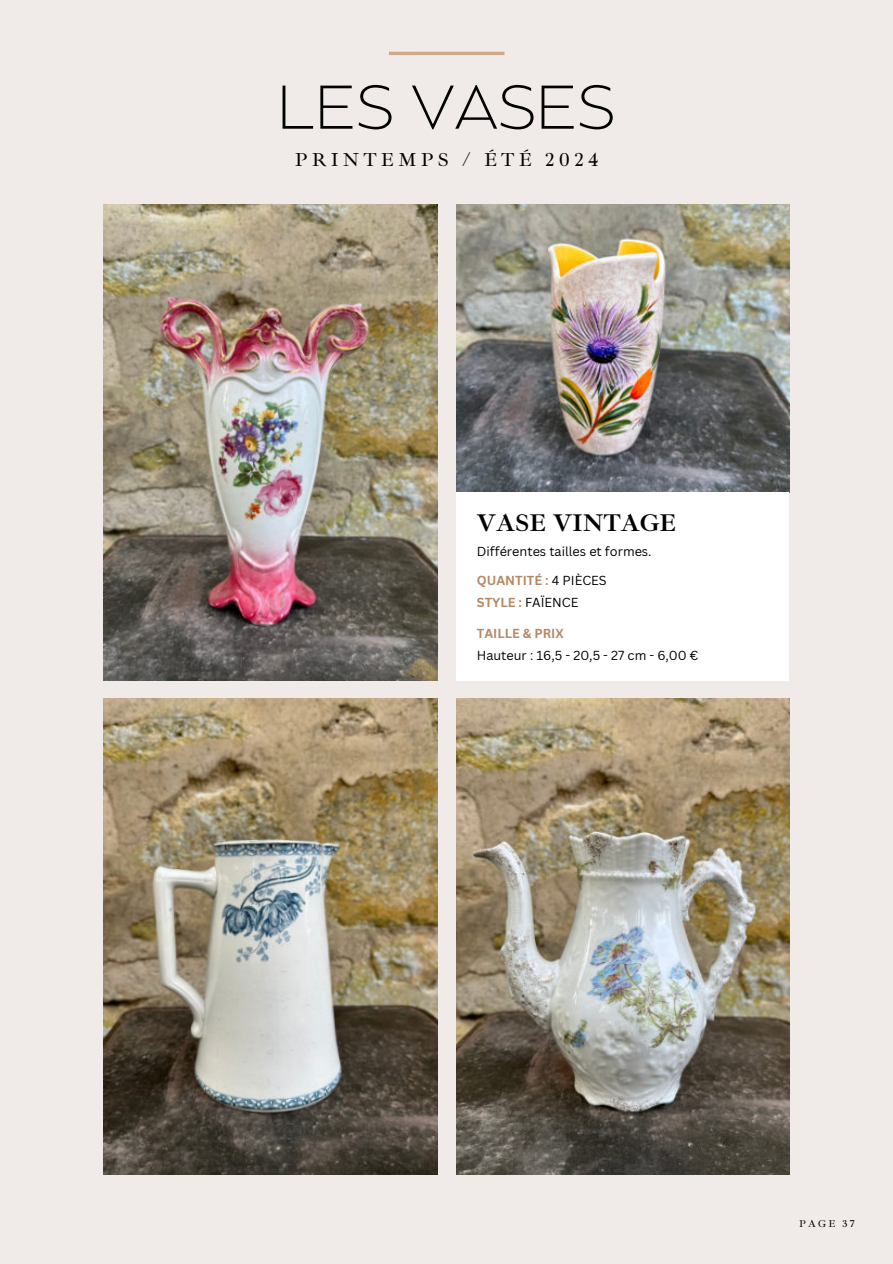
<style>
.page{position:relative;width:893px;height:1264px;background:#fff}
.page>*{position:absolute;margin:0;border:0;box-sizing:border-box;transform-origin:0 0}
.t1{font:200 61.5px "Balgin";color:#000}
.t2{font:700 24.75px "Ibarra Real Nova";color:#000}
.t3{font:19.2px "Ibarra Real Nova";letter-spacing:.215em;color:#000}
.t4{font:12.75px "Canva Sans";color:#000}
.t5{font:700 12.75px/21.6px "Canva Sans";color:#b68763}
.t6{font:10.2px "Ibarra Real Nova";letter-spacing:.215em;color:#000}
.s1{font-weight:400;color:#000}
</style>
<div class="page">
<div style="left:0;top:0;width:892px;height:1263px;background:#f0ebe9"></div>
<img style="left:104px;top:204px;width:333px;height:476px">
<img style="left:456px;top:204px;width:333px;height:288px">
<img style="left:456px;top:698px;width:334px;height:476px">
<div style="left:456px;top:492px;width:333px;height:188px;background:#fff"></div>
<img style="left:104px;top:698px;width:333px;height:476px">
<hr style="left:389px;top:52px;width:115px;height:3px;background:#d0a88a">
<h1 class="t1" style="left:277px;top:67px;width:340px">LES VASES</h1>
<h3 class="t3" style="left:295px;top:149px;width:305px">PRINTEMPS / ÉTÉ 2024</h3>
<h2 class="t2" style="left:477px;top:509px;width:201px">VASE VINTAGE</h2>
<p class="t4" style="left:477px;top:543px;width:176px">Différentes tailles et formes.</p>
<p class="t5" style="left:477px;top:570px;width:131px">QUANTITÉ : <span class="s1">4 PIÈCES<br></span>STYLE : <span class="s1">FAÏENCE</span></p>
<p class="t5" style="left:477px;top:623px;width:88px">TAILLE &amp; PRIX</p>
<p class="t4" style="left:477px;top:647px;width:223px">Hauteur : 16,5 - 20,5 - 27 cm - 6,00 €</p>
<p class="t6" style="left:799px;top:1217px;width:57px">PAGE 37</p>
</div>
